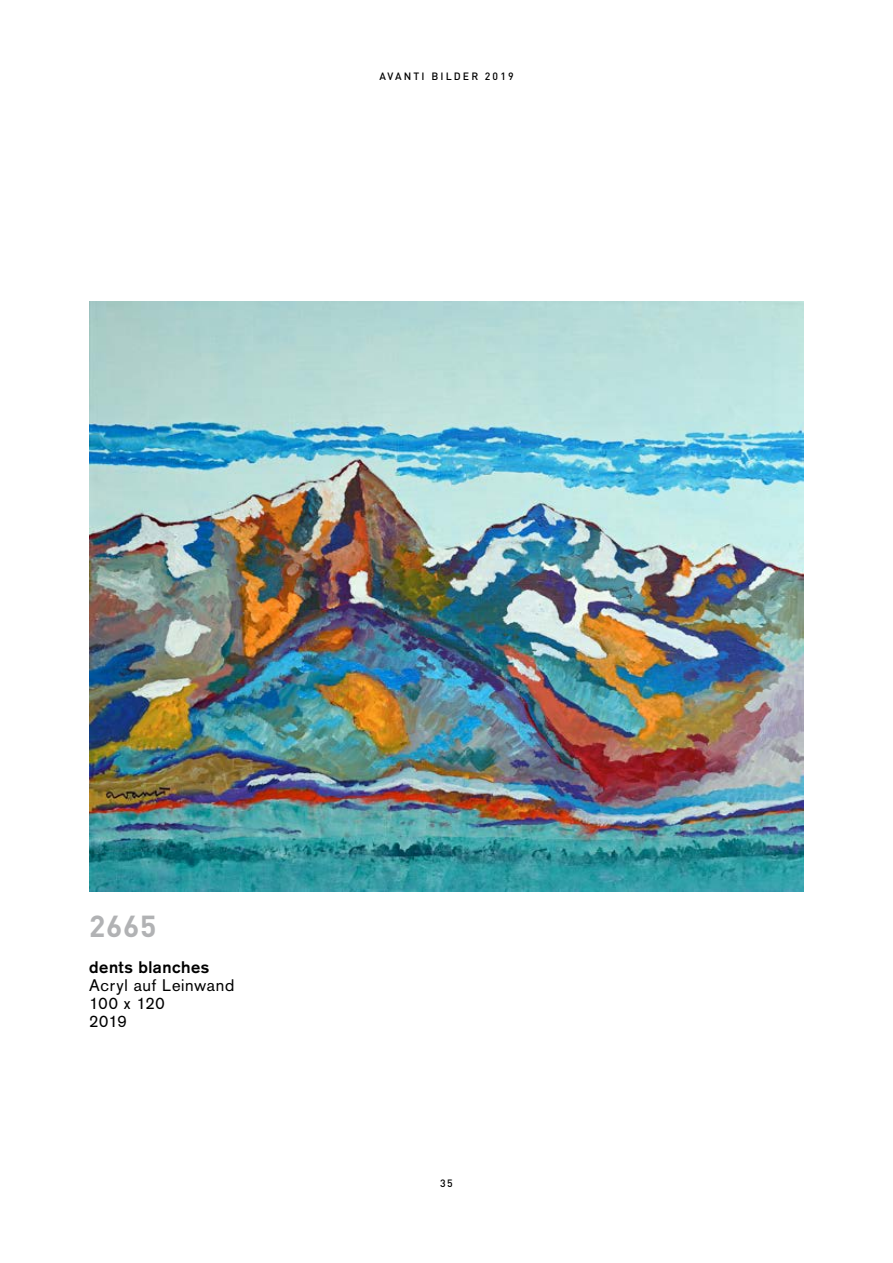
<style>
.page{position:relative;width:893px;height:1263px;background:#fff}
.page>*{position:absolute;margin:0;border:0;box-sizing:border-box;transform-origin:0 0}
.t1{font:700 30px "DIN";color:#b1b2b4}
.t2{font:16.5px/18px "Akzidenz Grotesk";letter-spacing:.04em;color:#000}
.t3{font:700 16.5px "Akzidenz Grotesk";letter-spacing:.03em;color:#000}
.t4{font:500 10.5px "DIN";letter-spacing:.2em;color:#000}
</style>
<div class="page">
<img style="left:89px;top:301px;width:715px;height:590px">
<p class="t4" style="left:379px;top:70px;width:136px">AVANTI BILDER 2019</p>
<h1 class="t1" style="left:89px;top:909px;width:69px">2665</h1>
<p class="t3" style="left:89px;top:961px;width:121px">dents blanches</p>
<p class="t2" style="left:89px;top:978px;width:147px">Acryl auf Leinwand<br>100 x 120<br>2019</p>
<p class="t4" style="left:440px;top:1177px;width:14px">35</p>
</div>
